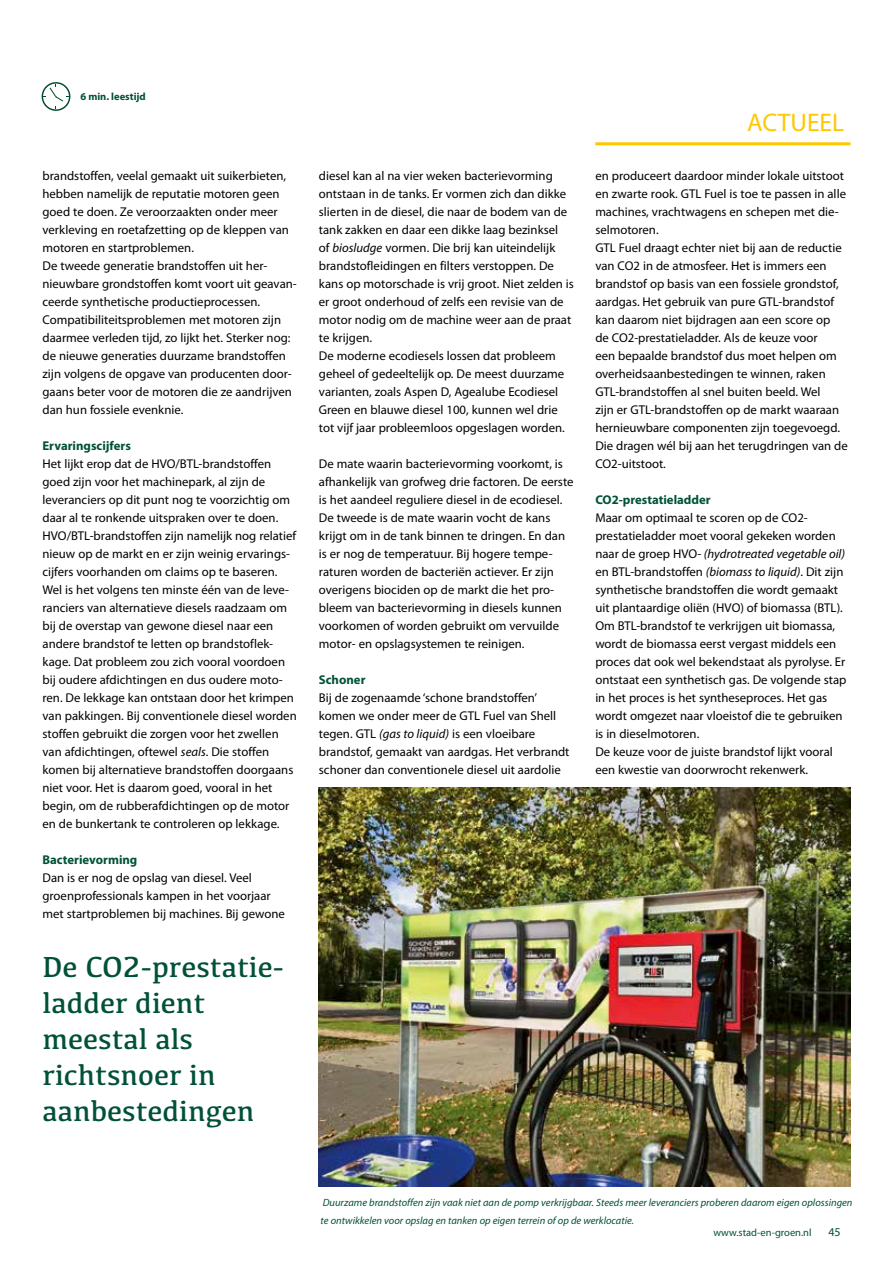
<style>
.page{position:relative;width:893px;height:1263px;background:#fff}
.page>*{position:absolute;margin:0;border:0;box-sizing:border-box;transform-origin:0 0}
.t1{font:30px/36px "Kefa";color:#005139}
.t2{font:25.5px "Myriad Pro";color:#fec800}
.t3{font:12.75px/18px "Myriad Pro";color:#000}
.t4{font:700 12.75px "Myriad Pro";color:#005139}
.t5{font:12px "Myriad Pro";color:#005139}
.t6{font:italic 10.5px/18px "Myriad Pro";color:#005139}
.t7{font:10.5px "Myriad Pro";color:#005139}
.t8{font:700 10.5px "Myriad Pro";color:#005139}
.s1{font-style:italic}
</style>
<div class="page">
<hr style="left:595px;top:142px;width:255px;height:3px;background:#fec800">
<svg style="left:42px;top:82px;width:28px;height:29px"></svg>
<img style="left:319px;top:788px;width:531px;height:398px">
<p class="t8" style="left:80px;top:90px;width:67px">6 min. leestijd</p>
<p class="t3" style="left:43px;top:167px;width:256px">brandstoffen, veelal gemaakt uit suikerbieten, hebben namelijk de reputatie motoren geen goed te doen. Ze veroorzaakten onder meer verkleving en roetafzetting op de kleppen van motoren en startproblemen.<br>De tweede generatie brandstoffen uit her&shy;nieuwbare grondstoffen komt voort uit geavan&shy;ceerde synthetische productieprocessen.<br>Compatibiliteitsproblemen met motoren zijn daarmee verleden tijd, zo lijkt het. Sterker nog: de nieuwe generaties duurzame brandstoffen zijn volgens de opgave van producenten door&shy;gaans beter voor de motoren die ze aandrijven dan hun fossiele evenknie.</p>
<p class="t4" style="left:43px;top:437px;width:90px">Ervaringscijfers</p>
<p class="t3" style="left:43px;top:455px;width:256px">Het lijkt erop dat de HVO/BTL-brandstoffen goed zijn voor het machinepark, al zijn de leveranciers op dit punt nog te voorzichtig om daar al te ronkende uitspraken over te doen.<br>HVO/BTL-brandstoffen zijn namelijk nog relatief nieuw op de markt en er zijn weinig ervarings&shy;cijfers voorhanden om claims op te baseren.<br>Wel is het volgens ten minste één van de leve&shy;ranciers van alternatieve diesels raadzaam om bij de overstap van gewone diesel naar een andere brandstof te letten op brandstoflek&shy;kage. Dat probleem zou zich vooral voordoen bij oudere afdichtingen en dus oudere moto&shy;ren. De lekkage kan ontstaan door het krimpen van pakkingen. Bij conventionele diesel worden stoffen gebruikt die zorgen voor het zwellen van afdichtingen, oftewel <span class="s1">seals</span>. Die stoffen komen bij alternatieve brandstoffen doorgaans niet voor. Het is daarom goed, vooral in het begin, om de rubberafdichtingen op de motor en de bunkertank te controleren op lekkage.</p>
<p class="t4" style="left:43px;top:852px;width:96px">Bacterievorming</p>
<p class="t3" style="left:43px;top:869px;width:244px">Dan is er nog de opslag van diesel. Veel groenprofessionals kampen in het voorjaar met startproblemen bij machines. Bij gewone</p>
<h1 class="t1" style="left:43px;top:948px;width:243px">De CO2-prestatie&shy;ladder dient meestal als richtsnoer in aanbestedingen</h1>
<p class="t3" style="left:319px;top:167px;width:256px">diesel kan al na vier weken bacterievorming ontstaan in de tanks. Er vormen zich dan dikke slierten in de diesel, die naar de bodem van de tank zakken en daar een dikke laag bezinksel<br>of <span class="s1">biosludge</span> vormen. Die brij kan uiteindelijk brandstofleidingen en filters verstoppen. De kans op motorschade is vrij groot. Niet zelden is er groot onderhoud of zelfs een revisie van de motor nodig om de machine weer aan de praat te krijgen.<br>De moderne ecodiesels lossen dat probleem geheel of gedeeltelijk op. De meest duurzame varianten, zoals Aspen D, Agealube Ecodiesel Green en blauwe diesel 100, kunnen wel drie tot vijf jaar probleemloos opgeslagen worden.</p>
<p class="t3" style="left:319px;top:455px;width:256px">De mate waarin bacterievorming voorkomt, is afhankelijk van grofweg drie factoren. De eerste is het aandeel reguliere diesel in de ecodiesel.<br>De tweede is de mate waarin vocht de kans krijgt om in de tank binnen te dringen. En dan is er nog de temperatuur. Bij hogere tempe&shy;raturen worden de bacteriën actiever. Er zijn overigens biociden op de markt die het pro&shy;bleem van bacterievorming in diesels kunnen voorkomen of worden gebruikt om vervuilde motor- en opslagsystemen te reinigen.</p>
<p class="t4" style="left:319px;top:672px;width:48px">Schoner</p>
<p class="t3" style="left:319px;top:689px;width:252px">Bij de zogenaamde ‘schone brandstoffen’ komen we onder meer de GTL Fuel van Shell tegen. GTL <span class="s1">(gas to liquid)</span> is een vloeibare brandstof, gemaakt van aardgas. Het verbrandt schoner dan conventionele diesel uit aardolie</p>
<h2 class="t2" style="left:747px;top:107px;width:99px">ACTUEEL</h2>
<p class="t3" style="left:595px;top:167px;width:254px">en produceert daardoor minder lokale uitstoot en zwarte rook. GTL Fuel is toe te passen in alle machines, vrachtwagens en schepen met die&shy;selmotoren.<br>GTL Fuel draagt echter niet bij aan de reductie van CO2 in de atmosfeer. Het is immers een brandstof op basis van een fossiele grondstof, aardgas. Het gebruik van pure GTL-brandstof kan daarom niet bijdragen aan een score op<br>de CO2-prestatieladder. Als de keuze voor<br>een bepaalde brandstof dus moet helpen om overheidsaanbestedingen te winnen, raken GTL-brandstoffen al snel buiten beeld. Wel<br>zijn er GTL-brandstoffen op de markt waaraan hernieuwbare componenten zijn toegevoegd.<br>Die dragen wél bij aan het terugdringen van de CO2-uitstoot.</p>
<p class="t4" style="left:595px;top:492px;width:117px">CO2-prestatieladder</p>
<p class="t3" style="left:595px;top:509px;width:253px">Maar om optimaal te scoren op de CO2- prestatieladder moet vooral gekeken worden naar de groep HVO- <span class="s1">(hydrotreated vegetable oil) </span>en BTL-brandstoffen <span class="s1">(biomass to liquid)</span>. Dit zijn synthetische brandstoffen die wordt gemaakt uit plantaardige oliën (HVO) of biomassa (BTL).<br>Om BTL-brandstof te verkrijgen uit biomassa, wordt de biomassa eerst vergast middels een proces dat ook wel bekendstaat als pyrolyse. Er ontstaat een synthetisch gas. De volgende stap in het proces is het syntheseproces. Het gas wordt omgezet naar vloeistof die te gebruiken is in dieselmotoren.<br>De keuze voor de juiste brandstof lijkt vooral een kwestie van doorwrocht rekenwerk.</p>
<p class="t6" style="left:321px;top:1193px;width:533px">Duurzame brandstoffen zijn vaak niet aan de pomp verkrijgbaar. Steeds meer leveranciers proberen daarom eigen oplossingen te ontwikkelen voor opslag en tanken op eigen terrein of op de werklocatie.</p>
<p class="t7" style="left:713px;top:1226px;width:100px">www.stad-en-groen.nl</p>
<p class="t5" style="left:828px;top:1224px;width:14px">45</p>
</div>
